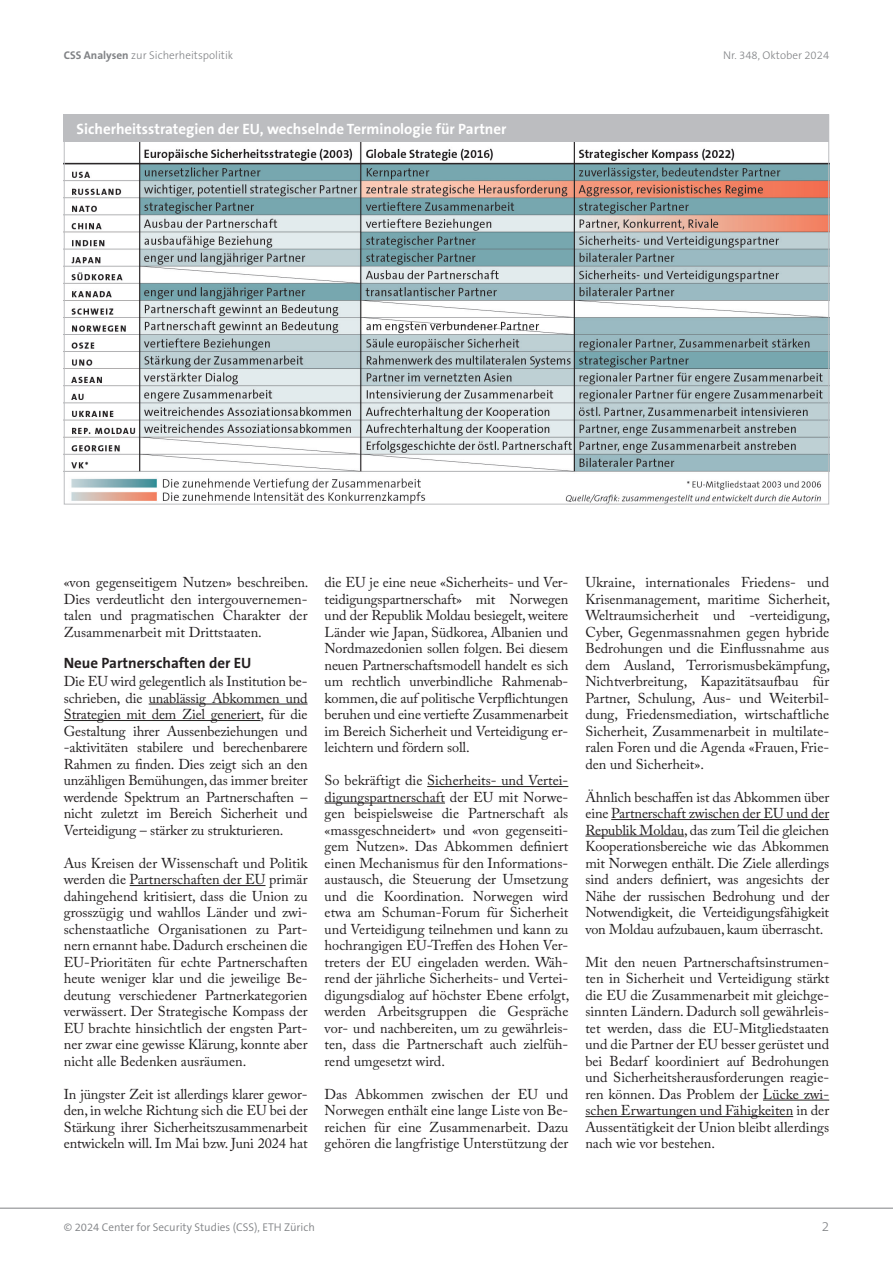
<style>
.page{position:relative;width:893px;height:1263px;background:#fff}
.page>*{position:absolute;margin:0;border:0;box-sizing:border-box;transform-origin:0 0}
.Boxtitel_de{font:700 15px "The Sans B W7";color:#fff}
.Lauftext_Titel_de{font:700 15px "The Sans B W7";color:#231f20}
.Text_de{font:14.25px/16.5px "Adobe Caslon Pro";color:#231f20;text-align:justify}
.t1{font:300 13.5px "The Sans B W3";color:#808285}
.t2{font:300 11.25px "The Sans B W3";color:#808285}
.t3{font:300 11.25px "The Sans B W4";color:#808285}
.s1{font-family:"The Sans B W7";font-weight:700}
</style>
<div class="page">
<hr style="left:0;top:1208px;width:893px;height:1px;background:#808285">
<hr style="left:149px;top:704px;width:159px;height:1px;background:#231f20">
<hr style="left:64px;top:720px;width:197px;height:1px;background:#231f20">
<hr style="left:130px;top:885px;width:135px;height:1px;background:#231f20">
<hr style="left:427px;top:786px;width:141px;height:1px;background:#231f20">
<hr style="left:325px;top:803px;width:120px;height:1px;background:#231f20">
<hr style="left:611px;top:819px;width:218px;height:1px;background:#231f20">
<hr style="left:585px;top:836px;width:99px;height:1px;background:#231f20">
<hr style="left:763px;top:1100px;width:66px;height:1px;background:#231f20">
<hr style="left:585px;top:1116px;width:208px;height:1px;background:#231f20">
<img style="left:66px;top:142px;width:761px;height:361px">
<div style="left:64px;top:114px;width:765px;height:28px;background:#bcbdc0"></div>
<p class="t2" style="left:64px;top:48px;width:171px"><span class="s1">CSS Analysen</span> zur Sicherheitspolitik</p>
<p class="t2" style="left:723px;top:48px;width:107px">Nr. 348, Oktober 2024</p>
<p class="Boxtitel_de" style="left:77px;top:119px;width:431px">Sicherheitsstrategien der EU, wechselnde Terminologie für Partner</p>
<p class="Text_de" style="left:64px;top:574px;width:246px">«von gegenseitigem Nutzen» beschreiben.<br>Dies verdeutlicht den intergouvernemen&shy;talen und pragmatischen Charakter der Zusammenarbeit mit Drittstaaten.</p>
<p class="Lauftext_Titel_de" style="left:64px;top:653px;width:189px">Neue Partnerschaften der EU</p>
<p class="Text_de" style="left:64px;top:673px;width:245px">Die EU wird gelegentlich als Institution be&shy;schrieben, die unablässig Abkommen und Strategien mit dem Ziel generiert, für die Gestaltung ihrer Aussenbeziehungen und -aktivitäten stabilere und berechenbarere Rahmen zu finden. Dies zeigt sich an den unzähligen Bemühungen, das immer breiter werdende Spektrum an Partnerschaften – nicht zuletzt im Bereich Sicherheit und Verteidigung – stärker zu strukturieren.</p>
<p class="Text_de" style="left:64px;top:854px;width:245px">Aus Kreisen der Wissenschaft und Politik werden die Partnerschaften der EU primär dahingehend kritisiert, dass die Union zu grosszügig und wahllos Länder und zwi&shy;schenstaatliche Organisationen zu Part&shy;nern ernannt habe. Dadurch erscheinen die EU-Prioritäten für echte Partnerschaften heute weniger klar und die jeweilige Be&shy;deutung verschiedener Partnerkategorien verwässert. Der Strategische Kompass der EU brachte hinsichtlich der engsten Part&shy;ner zwar eine gewisse Klärung, konnte aber nicht alle Bedenken ausräumen.</p>
<p class="Text_de" style="left:64px;top:1085px;width:245px">In jüngster Zeit ist allerdings klarer gewor&shy;den, in welche Richtung sich die EU bei der Stärkung ihrer Sicherheitszusammenarbeit entwickeln will. Im Mai bzw. Juni 2024 hat</p>
<p class="Text_de" style="left:325px;top:574px;width:245px">die EU je eine neue «Sicherheits- und Ver&shy;teidigungspartnerschaft» mit Norwegen und der Republik Moldau besiegelt, weitere Länder wie Japan, Südkorea, Albanien und Nordmazedonien sollen folgen. Bei diesem neuen Partnerschaftsmodell handelt es sich um rechtlich unverbindliche Rahmenab&shy;kommen, die auf politische Verpflichtungen beruhen und eine vertiefte Zusammenarbeit im Bereich Sicherheit und Verteidigung er&shy;leichtern und fördern soll.</p>
<p class="Text_de" style="left:325px;top:772px;width:246px">So bekräftigt die Sicherheits- und Vertei&shy;digungspartnerschaft der EU mit Norwe&shy;gen beispielsweise die Partnerschaft als «massgeschneidert» und «von gegenseiti&shy;gem Nutzen». Das Abkommen definiert einen Mechanismus für den Informations&shy;austausch, die Steuerung der Umsetzung und die Koordination. Norwegen wird etwa am Schuman-Forum für Sicherheit und Verteidigung teilnehmen und kann zu hochrangigen EU-Treffen des Hohen Ver&shy;treters der EU eingeladen werden. Wäh&shy;rend der jährliche Sicherheits- und Vertei&shy;digungsdialog auf höchster Ebene erfolgt, werden Arbeitsgruppen die Gespräche vor- und nachbereiten, um zu gewährleis&shy;ten, dass die Partnerschaft auch zielfüh&shy;rend umgesetzt wird.</p>
<p class="Text_de" style="left:325px;top:1085px;width:245px">Das Abkommen zwischen der EU und Norwegen enthält eine lange Liste von Be&shy;reichen für eine Zusammenarbeit. Dazu gehören die langfristige Unterstützung der</p>
<p class="Text_de" style="left:585px;top:574px;width:246px">Ukraine, internationales Friedens- und Krisenmanagement, maritime Sicherheit, Weltraumsicherheit und -verteidigung, Cyber, Gegenmassnahmen gegen hybride Bedrohungen und die Einflussnahme aus dem Ausland, Terrorismusbekämpfung, Nichtverbreitung, Kapazitätsaufbau für Partner, Schulung, Aus- und Weiterbil&shy;dung, Friedensmediation, wirtschaftliche Sicherheit, Zusammenarbeit in multilate&shy;ralen Foren und die Agenda «Frauen, Frie&shy;den und Sicherheit».</p>
<p class="Text_de" style="left:585px;top:788px;width:245px">Ähnlich beschaffen ist das Abkommen über eine Partnerschaft zwischen der EU und der Republik Moldau, das zum Teil die gleichen Kooperationsbereiche wie das Abkommen mit Norwegen enthält. Die Ziele allerdings sind anders definiert, was angesichts der Nähe der russischen Bedrohung und der Notwendigkeit, die Verteidigungsfähigkeit von Moldau aufzubauen, kaum überrascht.</p>
<p class="Text_de" style="left:585px;top:953px;width:245px">Mit den neuen Partnerschaftsinstrumen&shy;ten in Sicherheit und Verteidigung stärkt die EU die Zusammenarbeit mit gleichge&shy;sinnten Ländern. Dadurch soll gewährleis&shy;tet werden, dass die EU-Mitgliedstaaten und die Partner der EU besser gerüstet und bei Bedarf koordiniert auf Bedrohungen und Sicherheitsherausforderungen reagie&shy;ren können. Das Problem der Lücke zwi&shy;schen Erwartungen und Fähigkeiten in der Aussentätigkeit der Union bleibt allerdings nach wie vor bestehen.</p>
<p class="t3" style="left:64px;top:1220px;width:253px">© 2024 Center for Security Studies (CSS), ETH Zürich</p>
<p class="t1" style="left:822px;top:1217px;width:9px">2</p>
</div>
